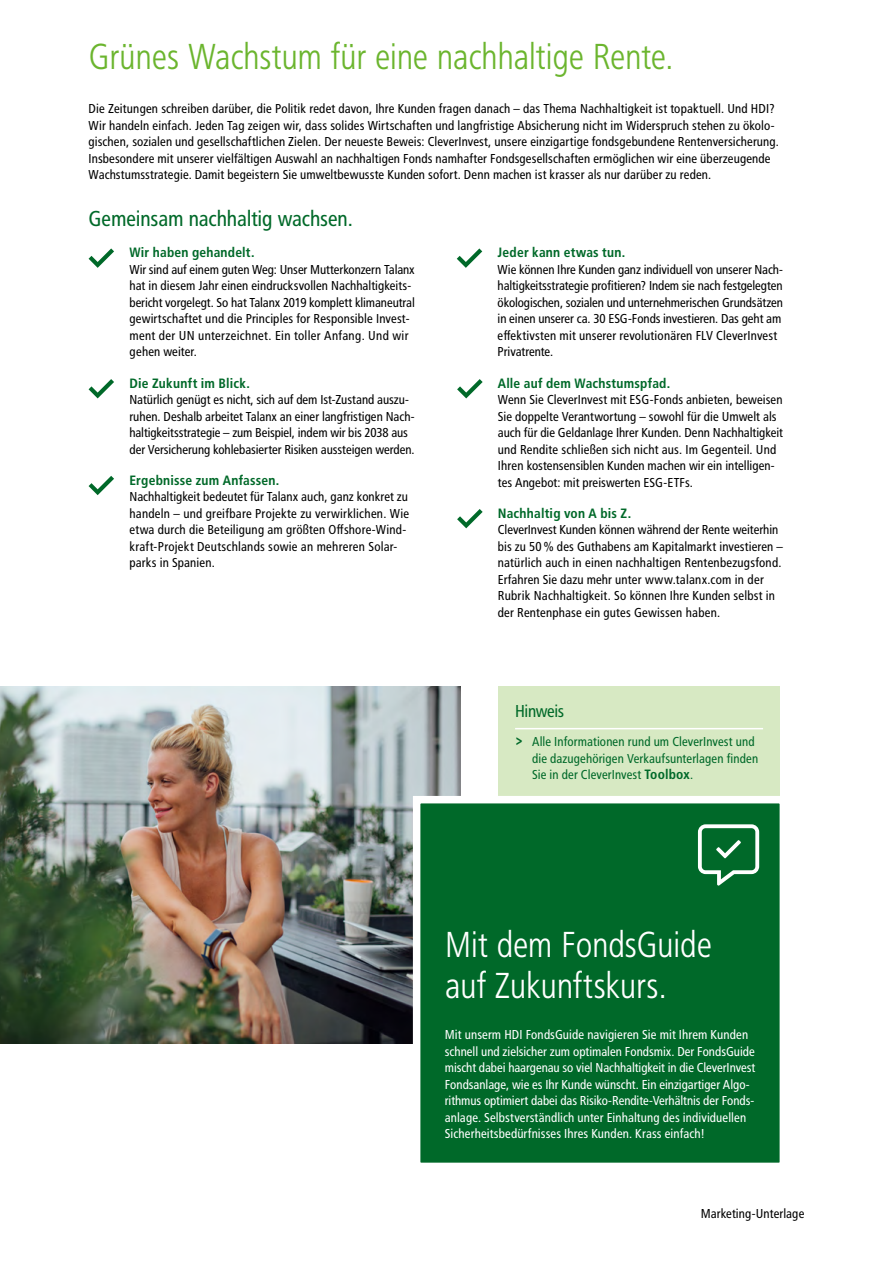
<style>
.page{position:relative;width:893px;height:1263px;background:#fff}
.page>*{position:absolute;margin:0;border:0;box-sizing:border-box;transform-origin:0 0}
.t1{font:36px "HDI Gerling Sans Cond Light";letter-spacing:-.015em;color:#6bb52e}
.t2{font:36px/40.5px "HDI Gerling Sans Cond Light";letter-spacing:-.015em;color:#fff}
.t3{font:22.5px "HDI Gerling Sans Cond Regular";letter-spacing:-.01em;color:#006929}
.t4{font:18px "HDI Gerling Sans Cond Regular";letter-spacing:-.02em;color:#006929}
.t5{font:13.5px/16.5px "HDI Gerling Sans Cond Regular";letter-spacing:.005em;color:#000}
.t6{font:13.5px/16.5px "HDI Gerling Sans Cond Regular";color:#fff}
.t7{font:13.5px "HDI Gerling Sans Cond Bold";letter-spacing:.015em;color:#006929}
.t8{font:13.5px/16.5px "HDI Gerling Sans Cond Regular";letter-spacing:.01em;color:#006929}
.s1{font-family:"HDI Gerling Sans Cond Bold"}
</style>
<div class="page">
<img style="left:0;top:687px;width:461px;height:356px">
<div style="left:499px;top:687px;width:281px;height:109px;background:#d7e9c3"></div>
<hr style="left:515px;top:728px;width:248px;height:1px;background:#fff">
<div style="left:417px;top:800px;width:366px;height:366px;background:#006929"></div>
<div style="left:413px;top:796px;width:374px;height:374px;border:8px solid #fff"></div>
<svg style="left:698px;top:824px;width:61px;height:61px"></svg>
<svg style="left:89px;top:248px;width:25px;height:20px"></svg>
<svg style="left:89px;top:379px;width:25px;height:19px"></svg>
<svg style="left:89px;top:476px;width:25px;height:19px"></svg>
<svg style="left:457px;top:248px;width:25px;height:20px"></svg>
<svg style="left:457px;top:379px;width:26px;height:19px"></svg>
<svg style="left:457px;top:509px;width:26px;height:19px"></svg>
<h1 class="t1" style="left:89px;top:36px;width:586px">Grünes Wachstum für eine nachhaltige Rente.</h1>
<p class="t5" style="left:89px;top:101px;width:692px">Die Zeitungen schreiben darüber, die Politik redet davon, Ihre Kunden fragen danach – das Thema Nachhaltigkeit ist topaktuell. Und HDI?<br>Wir handeln einfach. Jeden Tag zeigen wir, dass solides Wirtschaften und langfristige Absicherung nicht im Widerspruch stehen zu ökolo&shy;gischen, sozialen und gesellschaftlichen Zielen. Der neueste Beweis: CleverInvest, unsere einzigartige fondsgebundene Rentenversicherung.<br>Insbesondere mit unserer vielfältigen Auswahl an nachhaltigen Fonds namhafter Fondsgesellschaften ermöglichen wir eine überzeugende Wachstumsstrategie. Damit begeistern Sie umweltbewusste Kunden sofort. Denn machen ist krasser als nur darüber zu reden.</p>
<h2 class="t3" style="left:89px;top:206px;width:266px">Gemeinsam nachhaltig wachsen.</h2>
<p class="t7" style="left:129px;top:245px;width:127px">Wir haben gehandelt.</p>
<p class="t5" style="left:129px;top:261px;width:287px">Wir sind auf einem guten Weg: Unser Mutterkonzern Talanx hat in diesem Jahr einen eindrucksvollen Nachhaltigkeits&shy;bericht vorgelegt. So hat Talanx 2019 komplett klimaneutral gewirtschaftet und die Principles for Responsible Invest&shy;ment der UN unterzeichnet. Ein toller Anfang. Und wir gehen weiter.</p>
<p class="t7" style="left:129px;top:375px;width:122px">Die Zukunft im Blick.</p>
<p class="t5" style="left:129px;top:392px;width:287px">Natürlich genügt es nicht, sich auf dem Ist-Zustand auszu&shy;ruhen. Deshalb arbeitet Talanx an einer langfristigen Nach&shy;haltigkeitsstrategie – zum Beispiel, indem wir bis 2038 aus der Versicherung kohlebasierter Risiken aussteigen werden.</p>
<p class="t7" style="left:129px;top:472px;width:151px">Ergebnisse zum Anfassen.</p>
<p class="t5" style="left:129px;top:489px;width:281px">Nachhaltigkeit bedeutet für Talanx auch, ganz konkret zu handeln – und greifbare Projekte zu verwirklichen. Wie etwa durch die Beteiligung am größten Offshore-Wind&shy;kraft-Projekt Deutschlands sowie an mehreren Solar&shy;parks in Spanien.</p>
<p class="t7" style="left:498px;top:245px;width:129px">Jeder kann etwas tun.</p>
<p class="t5" style="left:498px;top:261px;width:287px">Wie können Ihre Kunden ganz individuell von unserer Nach&shy;haltigkeitsstrategie profitieren? Indem sie nach festgelegten ökologischen, sozialen und unternehmerischen Grundsätzen in einen unserer ca. 30 ESG-Fonds investieren. Das geht am effektivsten mit unserer revolutionären FLV CleverInvest Privatrente.</p>
<p class="t7" style="left:498px;top:375px;width:174px">Alle auf dem Wachstumspfad.</p>
<p class="t5" style="left:498px;top:392px;width:287px">Wenn Sie CleverInvest mit ESG-Fonds anbieten, beweisen Sie doppelte Verantwortung – sowohl für die Umwelt als auch für die Geldanlage Ihrer Kunden. Denn Nachhaltigkeit und Rendite schließen sich nicht aus. Im Gegenteil. Und Ihren kostensensiblen Kunden machen wir ein intelligen&shy;tes Angebot: mit preiswerten ESG-ETFs.</p>
<p class="t7" style="left:498px;top:505px;width:135px">Nachhaltig von A bis Z.</p>
<p class="t5" style="left:498px;top:522px;width:287px">CleverInvest Kunden können während der Rente weiterhin bis zu 50% des Guthabens am Kapitalmarkt investieren – natürlich auch in einen nachhaltigen Rentenbezugsfond.<br>Erfahren Sie dazu mehr unter www.talanx.com in der Rubrik Nachhaltigkeit. So können Ihre Kunden selbst in der Rentenphase ein gutes Gewissen haben.</p>
<h3 class="t4" style="left:515px;top:701px;width:50px">Hinweis</h3>
<p class="t8" style="left:532px;top:734px;width:228px;text-indent:-17px"><span class="s1">&gt;</span> Alle Informationen rund um CleverInvest und die dazugehörigen Verkaufsunterlagen finden<br>Sie in der CleverInvest <span class="s1">Toolbox</span>.</p>
<h1 class="t2" style="left:445px;top:925px;width:269px">Mit dem FondsGuide auf Zukunftskurs.</h1>
<p class="t6" style="left:445px;top:1027px;width:312px">Mit unserm HDI FondsGuide navigieren Sie mit Ihrem Kunden schnell und zielsicher zum optimalen Fondsmix. Der FondsGuide mischt dabei haargenau so viel Nachhaltigkeit in die CleverInvest Fondsanlage, wie es Ihr Kunde wünscht. Ein einzigartiger Algo&shy;rithmus optimiert dabei das Risiko-Rendite-Verhältnis der Fonds&shy;anlage. Selbstverständlich unter Einhaltung des individuellen Sicherheitsbedürfnisses Ihres Kunden. Krass einfach!</p>
<p class="t5" style="left:701px;top:1205px;width:105px">Marketing-Unterlage</p>
</div>
